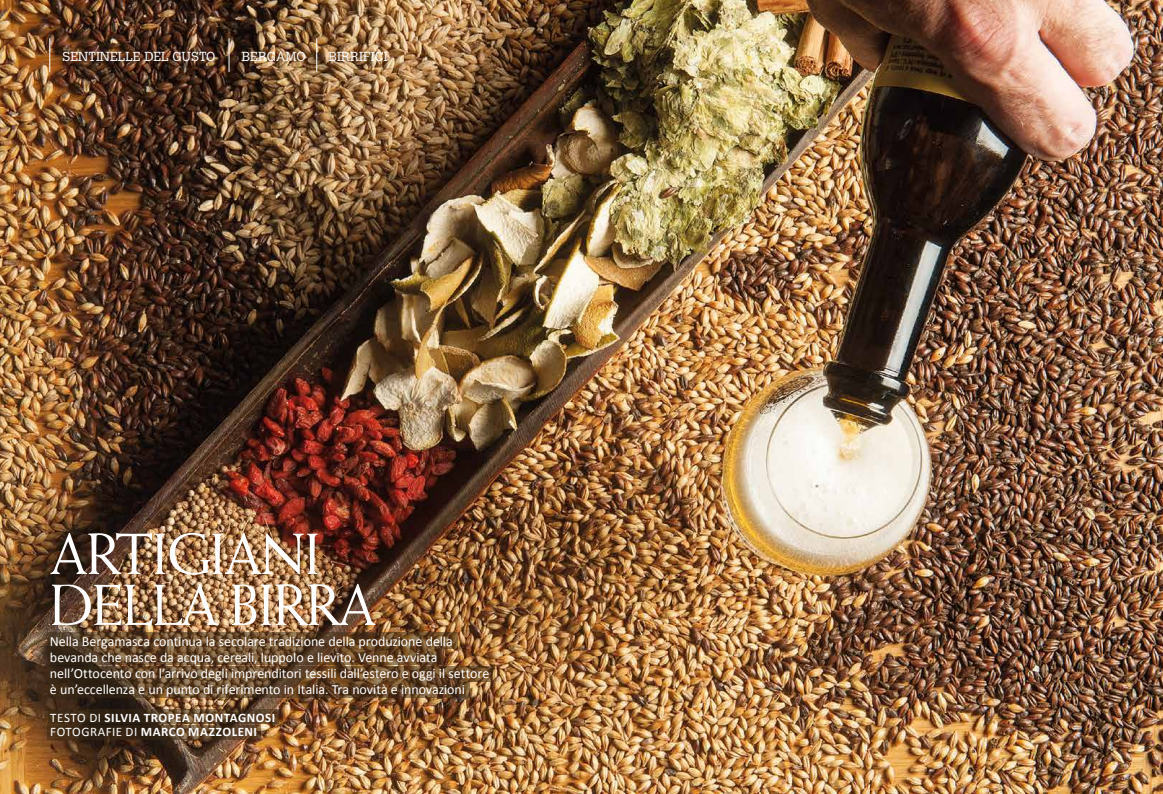
<style>
.page{position:relative;width:1163px;height:794px;background:#fff}
.page>*{position:absolute;margin:0;border:0;box-sizing:border-box;transform-origin:0 0}
.t1{font:58px/51px "Weiss Std";letter-spacing:-.03em;color:#fff}
.t2{font:14px/16px "Calibri";letter-spacing:-.01em;color:#fff}
.t3{font:700 13px/14px "Calibri";letter-spacing:.04em;color:#fff}
.t4{font:300 13px "Calvert MT Std";color:#fff}
.s1{font-weight:400}
</style>
<div class="page">
<img style="left:0;top:0;width:1162px;height:794px">
<svg style="left:48px;top:632px;width:409px;height:16px;background:#64472a"></svg>
<svg style="left:48px;top:649px;width:395px;height:16px;background:#5f4327"></svg>
<svg style="left:48px;top:666px;width:445px;height:15px;background:#5d4126"></svg>
<svg style="left:48px;top:682px;width:421px;height:15px;background:#573d24"></svg>
<svg style="left:48px;top:709px;width:230px;height:15px;background:#4a351f"></svg>
<svg style="left:48px;top:724px;width:213px;height:15px;background:#48331e"></svg>
<hr style="left:50px;top:38px;width:1px;height:34px;background:#fff">
<hr style="left:229px;top:38px;width:1px;height:34px;background:#fff">
<hr style="left:316px;top:38px;width:1px;height:34px;background:#fff">
<p class="t4" style="left:63px;top:49px;width:154px">SENTINELLE DEL GUSTO</p>
<p class="t4" style="left:242px;top:49px;width:65px">BERGAMO</p>
<p class="t4" style="left:328px;top:49px;width:60px">BIRRIFICI</p>
<h1 class="t1" style="left:50px;top:528px;width:327px">ARTIGIANI<br>DELLA BIRRA</h1>
<p class="t2" style="left:50px;top:633px;width:441px">Nella Bergamasca continua la secolare tradizione della produzione della bevanda che nasce da acqua, cereali, luppolo e lievito. Venne avviata nell’Ottocento con l’arrivo degli imprenditori tessili dall’estero e oggi il settore è un’eccellenza e un punto di riferimento in Italia. Tra novità e innovazioni</p>
<p class="t3" style="left:50px;top:710px;width:226px"><span class="s1">TESTO DI</span> SILVIA TROPEA MONTAGNOSI<br><span class="s1">FOTOGRAFIE DI</span> MARCO MAZZOLENI</p>
</div>
